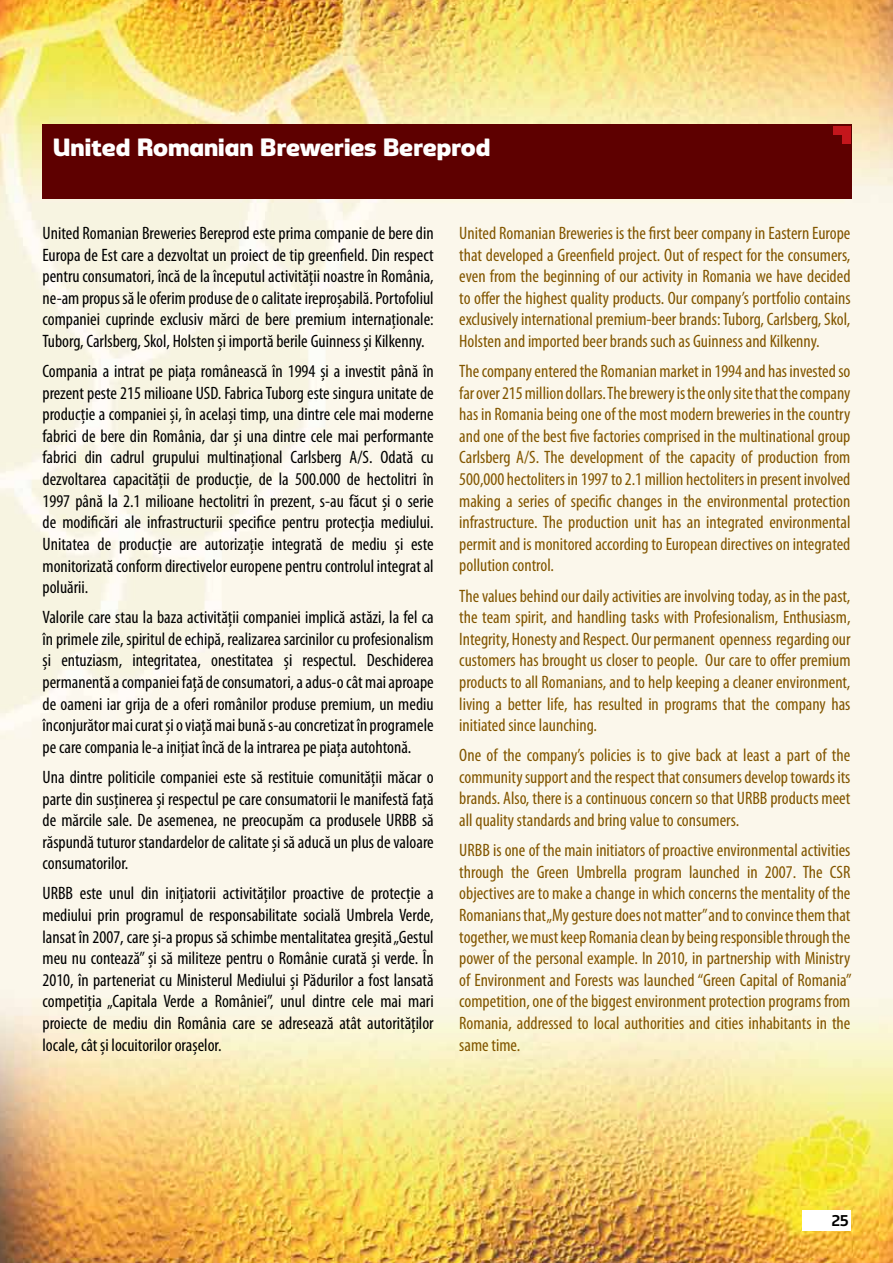
<style>
.page{position:relative;width:893px;height:1263px;background:#fff}
.page>*{position:absolute;margin:0;border:0;box-sizing:border-box;transform-origin:0 0}
.t1{font:900 24px "Carlsberg Sans";color:#fff}
.t2{font:condensed 18px/21.6px "Myriad Pro";color:#000;text-align:justify}
.t3{font:condensed 18px/21.6px "Myriad Pro";color:#825600;text-align:justify}
.t4{font:700 15px "Carlsberg Sans";color:#000}
</style>
<div class="page">
<img style="left:1px;top:0;width:892px;height:1263px">
<div style="left:43px;top:124px;width:808px;height:75px;background:#5e0000"></div>
<div style="left:842px;top:126px;width:9px;height:9px;background:#c4161c"></div>
<div style="left:833px;top:126px;width:9px;height:9px;background:#c4161c"></div>
<div style="left:842px;top:135px;width:9px;height:9px;background:#c4161c"></div>
<img style="left:0;top:0;width:1px;height:1263px">
<div style="left:802px;top:1210px;width:48px;height:21px;background:#fff"></div>
<h1 class="t1" style="left:53px;top:133px;width:439px">United Romanian Breweries Bereprod</h1>
<p class="t2" style="left:43px;top:222px;width:393px">United Romanian Breweries Bereprod este prima companie de bere din Europa de Est care a dezvoltat un proiect de tip greenfield. Din respect pentru consumatori, încă de la începutul activității noastre în România, ne-am propus să le oferim produse de o calitate ireproșabilă. Portofoliul companiei cuprinde exclusiv mărci de bere premium internaționale:<br>Tuborg, Carlsberg, Skol, Holsten și importă berile Guinness și Kilkenny.</p>
<p class="t2" style="left:43px;top:360px;width:393px">Compania a intrat pe piața românească în 1994 și a investit până în prezent peste 215 milioane USD. Fabrica Tuborg este singura unitate de producție a companiei și, în același timp, una dintre cele mai moderne fabrici de bere din România, dar și una dintre cele mai performante fabrici din cadrul grupului multinațional Carlsberg A/S. Odată cu dezvoltarea capacității de producție, de la 500.000 de hectolitri în 1997 până la 2.1 milioane hectolitri în prezent, s-au făcut și o serie de modificări ale infrastructurii specifice pentru protecția mediului.<br>Unitatea de producție are autorizație integrată de mediu și este monitorizată conform directivelor europene pentru controlul integrat al poluării.</p>
<p class="t2" style="left:43px;top:606px;width:393px">Valorile care stau la baza activității companiei implică astăzi, la fel ca în primele zile, spiritul de echipă, realizarea sarcinilor cu profesionalism și entuziasm, integritatea, onestitatea și respectul. Deschiderea permanentă a companiei față de consumatori, a adus-o cât mai aproape de oameni iar grija de a oferi românilor produse premium, un mediu înconjurător mai curat și o viață mai bună s-au concretizat în programele pe care compania le-a inițiat încă de la intrarea pe piața autohtonă.</p>
<p class="t2" style="left:43px;top:766px;width:393px">Una dintre politicile companiei este să restituie comunității măcar o parte din susținerea și respectul pe care consumatorii le manifestă față de mărcile sale. De asemenea, ne preocupăm ca produsele URBB să răspundă tuturor standardelor de calitate și să aducă un plus de valoare consumatorilor.</p>
<p class="t2" style="left:43px;top:882px;width:393px">URBB este unul din inițiatorii activităților proactive de protecție a mediului prin programul de responsabilitate socială Umbrela Verde, lansat în 2007, care și-a propus să schimbe mentalitatea greșită „Gestul meu nu contează” și să militeze pentru o Românie curată și verde. În 2010, în parteneriat cu Ministerul Mediului și Pădurilor a fost lansată competiția „Capitala Verde a României”, unul dintre cele mai mari proiecte de mediu din România care se adresează atât autorităților locale, cât și locuitorilor orașelor.</p>
<p class="t3" style="left:459px;top:222px;width:393px">United Romanian Breweries is the first beer company in Eastern Europe that developed a Greenfield project. Out of respect for the consumers, even from the beginning of our activity in Romania we have decided to offer the highest quality products. Our company’s portfolio contains exclusively international premium-beer brands: Tuborg, Carlsberg, Skol, Holsten and imported beer brands such as Guinness and Kilkenny.</p>
<p class="t3" style="left:459px;top:360px;width:393px">The company entered the Romanian market in 1994 and has invested so far over 215 million dollars. The brewery is the only site that the company has in Romania being one of the most modern breweries in the country and one of the best five factories comprised in the multinational group Carlsberg A/S. The development of the capacity of production from 500,000 hectoliters in 1997 to 2.1 million hectoliters in present involved making a series of specific changes in the environmental protection infrastructure. The production unit has an integrated environmental permit and is monitored according to European directives on integrated pollution control.</p>
<p class="t3" style="left:459px;top:585px;width:393px">The values behind our daily activities are involving today, as in the past, the team spirit, and handling tasks with Profesionalism, Enthusiasm, Integrity, Honesty and Respect. Our permanent openness regarding our customers has brought us closer to people. Our care to offer premium products to all Romanians, and to help keeping a cleaner environment, living a better life, has resulted in programs that the company has initiated since launching.</p>
<p class="t3" style="left:459px;top:744px;width:393px">One of the company’s policies is to give back at least a part of the community support and the respect that consumers develop towards its brands. Also, there is a continuous concern so that URBB products meet all quality standards and bring value to consumers.</p>
<p class="t3" style="left:459px;top:839px;width:394px">URBB is one of the main initiators of proactive environmental activities through the Green Umbrella program launched in 2007. The CSR objectives are to make a change in which concerns the mentality of the Romanians that „My gesture does not matter” and to convince them that together, we must keep Romania clean by being responsible through the power of the personal example. In 2010, in partnership with Ministry of Environment and Forests was launched “Green Capital of Romania” competition, one of the biggest environment protection programs from Romania, addressed to local authorities and cities inhabitants in the same time.</p>
<p class="t4" style="left:832px;top:1211px;width:18px">25</p>
</div>
